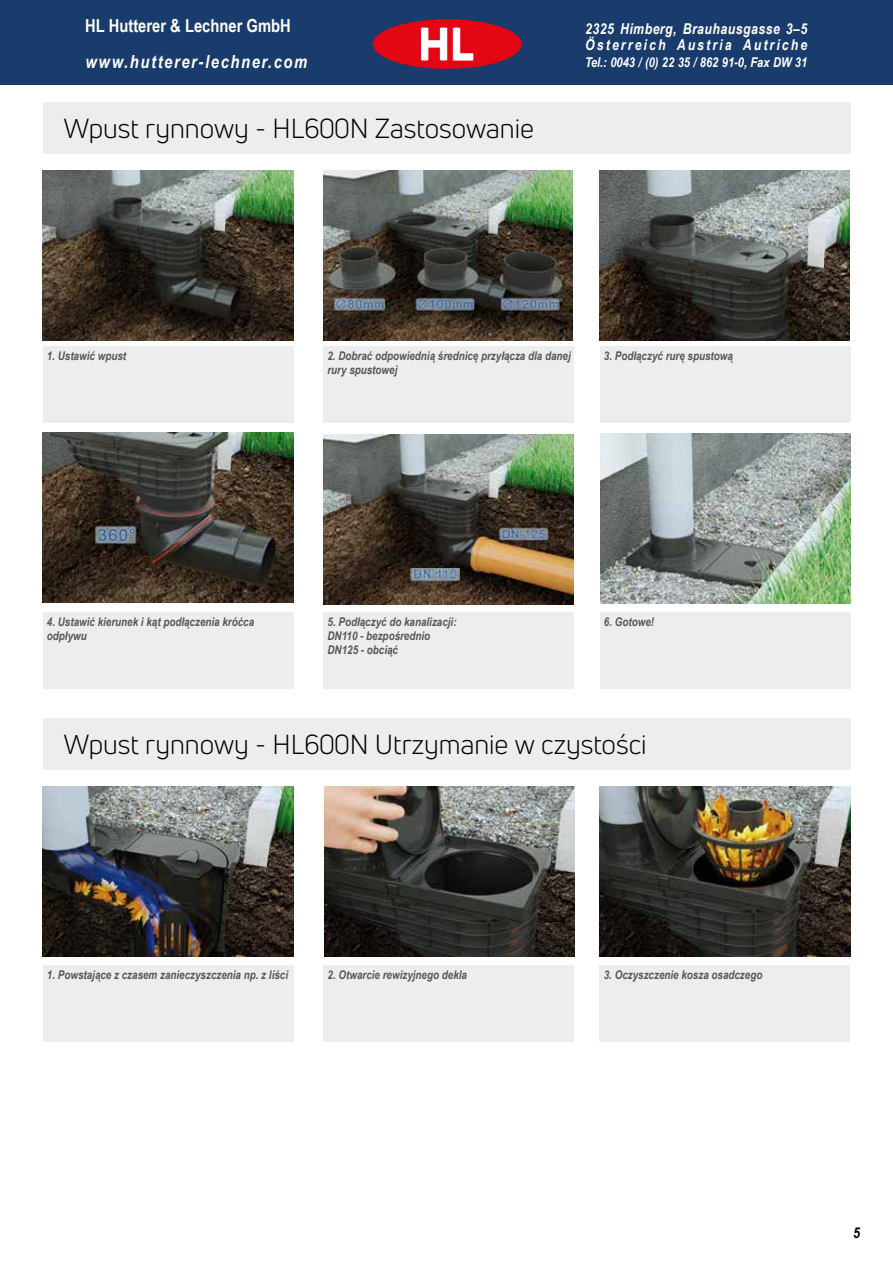
<style>
.page{position:relative;width:893px;height:1263px;background:#fff}
.page>*{position:absolute;margin:0;border:0;box-sizing:border-box;transform-origin:0 0}
.t1{font:27px "Uni Neue";color:#000}
.t2{font:700 18px/30px "Arial Narrow";color:#fff}
.t3{font:italic 700 18px "Arial Narrow";letter-spacing:.09em;color:#fff}
.t4{font:italic 700 15px/16.5px "Arial Narrow";letter-spacing:.14em;color:#fff}
.t5{font:italic 700 15px "Arial Narrow";color:#000}
.t6{font:italic 700 13.5px "Arial Narrow";color:#fff}
.t7{font:italic 700 12px/14.4px "Arial Narrow";color:#575756}
</style>
<div class="page">
<div style="left:0;top:0;width:893px;height:85px;background:#193c6c"></div>
<div style="left:373px;top:19px;width:149px;height:50px;background:#e30613;border-radius:50%"></div>
<svg style="left:453px;top:27px;width:21px;height:34px"></svg>
<svg style="left:421px;top:27px;width:26px;height:34px"></svg>
<img style="left:323px;top:170px;width:250px;height:170px">
<img style="left:43px;top:170px;width:250px;height:170px">
<img style="left:43px;top:432px;width:250px;height:171px">
<img style="left:324px;top:434px;width:249px;height:170px">
<img style="left:600px;top:170px;width:249px;height:170px">
<img style="left:411px;top:568px;width:49px;height:12px">
<img style="left:324px;top:787px;width:251px;height:170px">
<img style="left:43px;top:787px;width:250px;height:170px">
<img style="left:601px;top:433px;width:249px;height:170px">
<img style="left:600px;top:787px;width:250px;height:170px">
<div style="left:43px;top:102px;width:807px;height:51px;background:#ededed"></div>
<div style="left:43px;top:719px;width:807px;height:51px;background:#ededed"></div>
<div style="left:43px;top:347px;width:250px;height:76px;background:#ededed"></div>
<div style="left:323px;top:347px;width:251px;height:76px;background:#ededed"></div>
<div style="left:600px;top:347px;width:250px;height:76px;background:#ededed"></div>
<div style="left:323px;top:613px;width:251px;height:76px;background:#ededed"></div>
<div style="left:323px;top:965px;width:251px;height:77px;background:#ededed"></div>
<div style="left:599px;top:965px;width:251px;height:77px;background:#ededed"></div>
<div style="left:600px;top:613px;width:251px;height:76px;background:#ededed"></div>
<div style="left:43px;top:613px;width:251px;height:76px;background:#ededed"></div>
<div style="left:43px;top:965px;width:251px;height:77px;background:#ededed"></div>
<h2 class="t2" style="left:85px;top:9px;width:207px">HL Hutterer &amp; Lechner GmbH<br>EAN 9003076 +</h2>
<p class="t4" style="left:585px;top:19px;width:224px">2325 Himberg, Brauhausgasse 3–5<br>Österreich Austria Autriche</p>
<h2 class="t3" style="left:85px;top:48px;width:223px">www.hutterer-lechner.com</h2>
<p class="t6" style="left:585px;top:52px;width:223px">Tel.: 0043 / (0) 22 35 / 862 91-0, Fax DW 31</p>
<h1 class="t1" style="left:64px;top:112px;width:472px">Wpust rynnowy - HL600N Zastosowanie</h1>
<p class="t7" style="left:47px;top:348px;width:81px">1. Ustawić wpust</p>
<p class="t7" style="left:327px;top:348px;width:245px">2. Dobrać odpowiednią średnicę przyłącza dla danej rury spustowej</p>
<p class="t7" style="left:604px;top:348px;width:131px">3. Podłączyć rurę spustową</p>
<p class="t7" style="left:328px;top:614px;width:131px">5. Podłączyć do kanalizacji:<br>DN110 - bezpośrednio<br>DN125 - obciąć</p>
<p class="t7" style="left:47px;top:614px;width:209px">4. Ustawić kierunek i kąt podłączenia króćca</p>
<p class="t7" style="left:604px;top:614px;width:52px">6. Gotowe!</p>
<p class="t7" style="left:47px;top:628px;width:41px">odpływu</p>
<h1 class="t1" style="left:64px;top:728px;width:584px">Wpust rynnowy - HL600N Utrzymanie w czystości</h1>
<p class="t7" style="left:47px;top:966px;width:243px">1. Powstające z czasem zanieczyszczenia np. z liści</p>
<p class="t7" style="left:328px;top:966px;width:141px">2. Otwarcie rewizyjnego dekla</p>
<p class="t7" style="left:604px;top:966px;width:160px">3. Oczyszczenie kosza osadczego</p>
<p class="t5" style="left:853px;top:1221px;width:8px">5</p>
</div>
